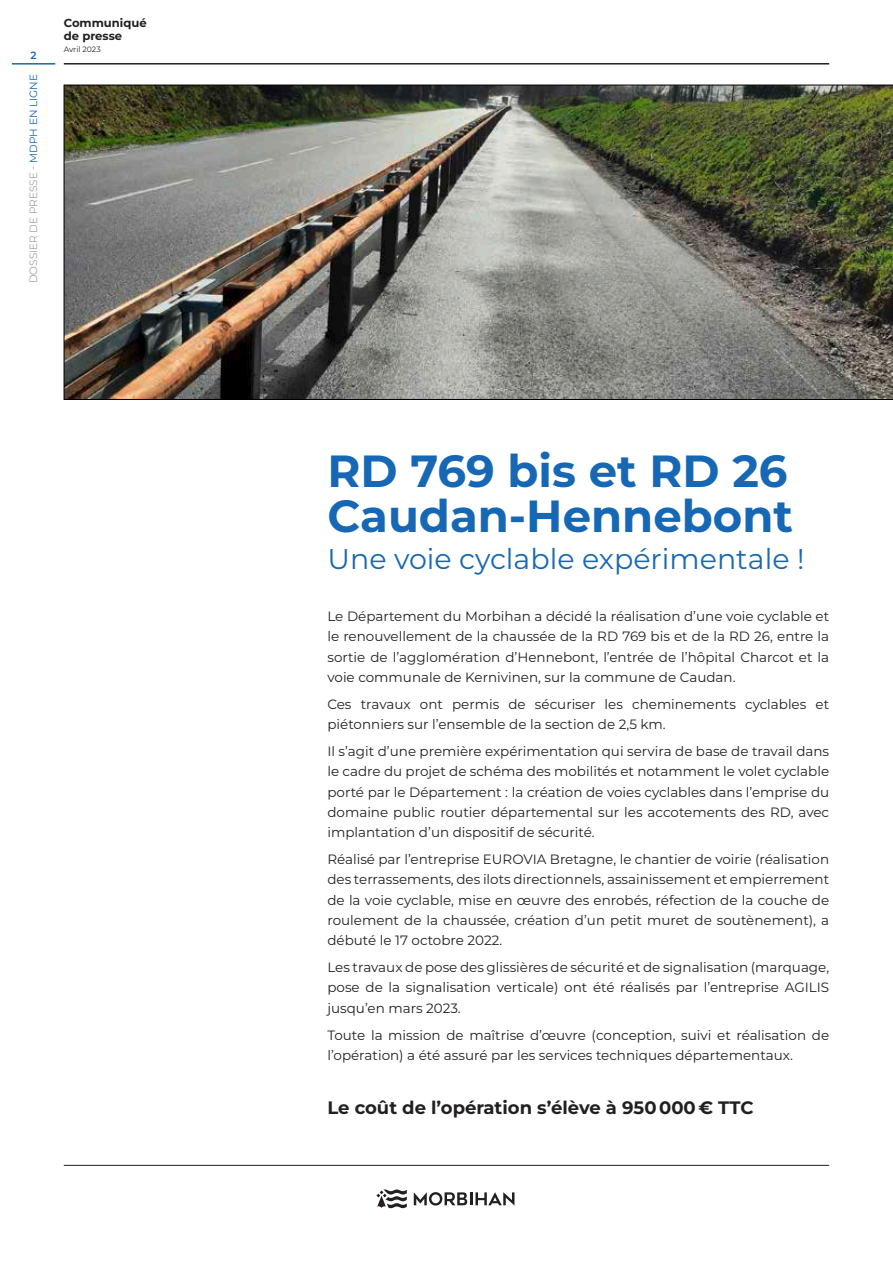
<style>
.page{position:relative;width:893px;height:1263px;background:#fff}
.page>*{position:absolute;margin:0;border:0;box-sizing:border-box;transform-origin:0 0}
.t1{font:700 45px/45px "Montserrat";color:#1768b4}
.t2{font:28.5px "Montserrat";color:#1768b4}
.t3{font:700 18px "Montserrat";color:#231f20}
.t4{font:13.5px/20.2px "Montserrat";color:#231f20;text-align:justify}
.t5{font:700 11.55px/14px "Montserrat";color:#231f20}
.t6{font:300 10.5px "Montserrat";color:#808285}
.t7{font:600 10.5px "Montserrat";color:#1768b4}
.t8{font:7.8px "Montserrat";color:#231f20}
.s1{font-weight:400;color:#1768b4}
</style>
<div class="page">
<svg style="left:414px;top:1192px;width:100px;height:13px"></svg>
<svg style="left:376px;top:1189px;width:31px;height:19px"></svg>
<hr style="left:64px;top:1165px;width:765px;height:1px;background:#231f20">
<hr style="left:64px;top:63px;width:765px;height:2px;background:#231f20">
<img style="left:64px;top:85px;width:829px;height:315px">
<hr style="left:12px;top:63px;width:43px;height:2px;background:#1768b4">
<p class="t7" style="left:31px;top:48px;width:8px">2</p>
<p class="t6" style="left:27px;top:283px;width:211px;rotate:-90deg">DOSSIER DE PRESSE - <span class="s1">MDPH EN LIGNE</span></p>
<p class="t5" style="left:64px;top:15px;width:84px">Communiqué de presse</p>
<p class="t8" style="left:64px;top:44px;width:38px">Avril 2023</p>
<h1 class="t1" style="left:327px;top:448px;width:467px">RD 769 bis et RD 26<br>Caudan-Hennebont</h1>
<h2 class="t2" style="left:327px;top:539px;width:478px">Une voie cyclable expérimentale !</h2>
<p class="t4" style="left:327px;top:606px;width:503px">Le Département du Morbihan a décidé la réalisation d’une voie cyclable et le renouvellement de la chaussée de la RD 769 bis et de la RD 26, entre la sortie de l’agglomération d’Hennebont, l’entrée de l’hôpital Charcot et la voie communale de Kernivinen, sur la commune de Caudan.</p>
<p class="t4" style="left:327px;top:693px;width:503px">Ces travaux ont permis de sécuriser les cheminements cyclables et piétonniers sur l’ensemble de la section de 2,5 km.</p>
<p class="t4" style="left:327px;top:741px;width:503px">Il s’agit d’une première expérimentation qui servira de base de travail dans le cadre du projet de schéma des mobilités et notamment le volet cyclable porté par le Département : la création de voies cyclables dans l’emprise du domaine public routier départemental sur les accotements des RD, avec implantation d’un dispositif de sécurité.</p>
<p class="t4" style="left:327px;top:849px;width:503px">Réalisé par l’entreprise EUROVIA Bretagne, le chantier de voirie (réalisation des terrassements, des ilots directionnels, assainissement et empierrement de la voie cyclable, mise en œuvre des enrobés, réfection de la couche de roulement de la chaussée, création d’un petit muret de soutènement), a débuté le 17 octobre 2022.</p>
<p class="t4" style="left:327px;top:957px;width:503px">Les travaux de pose des glissières de sécurité et de signalisation (marquage, pose de la signalisation verticale) ont été réalisés par l’entreprise AGILIS jusqu’en mars 2023.</p>
<p class="t4" style="left:327px;top:1024px;width:503px">Toute la mission de maîtrise d’œuvre (conception, suivi et réalisation de l’opération) a été assuré par les services techniques départementaux.</p>
<h3 class="t3" style="left:327px;top:1095px;width:428px">Le coût de l’opération s’élève à 950 000 € TTC</h3>
</div>
